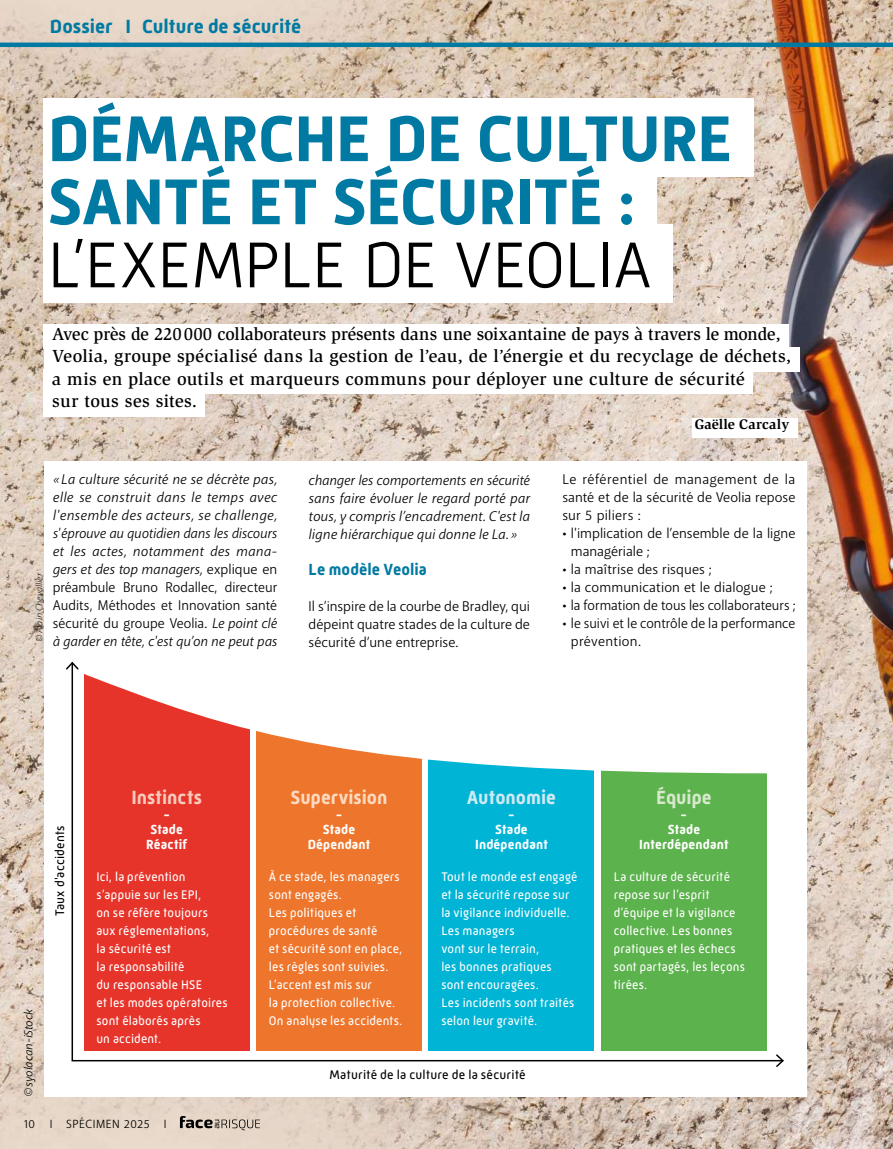
<style>
.page{position:relative;width:893px;height:1149px;background:#fff}
.page>*{position:absolute;margin:0;border:0;box-sizing:border-box;transform-origin:0 0}
.t1{font:700 66px/63px "Mic 32 New";letter-spacing:-.01em;color:#007aa3}
.t2{font:300 66px "Mic 32 New";letter-spacing:-.01em;color:#000}
.t3{font:700 19.5px "Mic 32 New";color:#007aa3}
.t4{font:700 19.5px "Mic 32 New";color:#fcdac0}
.t5{font:700 19.5px "Mic 32 New";letter-spacing:.005em;color:#facbba}
.t6{font:700 19.5px "Mic 32 New";color:#cfeaf4}
.t7{font:700 19.5px "Mic 32 New";color:#d7e9cd}
.t8{font:500 18px/22.5px "Slimbach Std";letter-spacing:.01em;color:#000}
.t9{font:700 16.5px "Mic 32 New";letter-spacing:.005em;color:#007aa3}
.t10{font:italic 14.25px/18px "Akagi Pro";letter-spacing:.005em;color:#000;text-align:justify}
.t11{font:14.25px/18px "Akagi Pro";letter-spacing:.005em;color:#000;text-align:justify}
.t12{font:700 14.25px "Slimbach Std";letter-spacing:-.005em;color:#000}
.t13{font:700 13.5px/15px "Mic 32 New";letter-spacing:.015em;color:#fff;text-align:center}
.t14{font:12.75px/18px "Mic 32 New";letter-spacing:.015em;color:#fff}
.t15{font:12.75px "Mic 32 New";letter-spacing:.02em;color:#000}
.t16{font:italic 12px "Akagi Pro";letter-spacing:.01em;color:#000}
.t17{font:12px "Akagi Pro";letter-spacing:.04em;color:#000}
.t18{font:italic 300 9.6px "Akagi Pro";letter-spacing:.01em;color:#000}
.s1{font-style:normal}
.s2{font-size:15px}
</style>
<div class="page">
<img style="left:0;top:0;width:893px;height:1148px">
<div style="left:44px;top:461px;width:762px;height:635px;background:#fff"></div>
<svg style="left:71px;top:670px;width:704px;height:391px"></svg>
<svg style="left:66px;top:661px;width:13px;height:9px"></svg>
<svg style="left:775px;top:1054px;width:9px;height:13px"></svg>
<div style="left:84px;top:665px;width:165px;height:385px;background:#e7342a"></div>
<div style="left:256px;top:665px;width:165px;height:385px;background:#ee752c"></div>
<div style="left:429px;top:665px;width:165px;height:385px;background:#00b4d5"></div>
<div style="left:601px;top:665px;width:165px;height:385px;background:#5cb24c"></div>
<svg style="left:80px;top:665px;width:690px;height:108px;fill:#fff"></svg>
<div style="left:44px;top:324px;width:745px;height:25px;background:#fff"></div>
<div style="left:44px;top:347px;width:755px;height:24px;background:#fff"></div>
<div style="left:44px;top:369px;width:709px;height:25px;background:#fff"></div>
<div style="left:44px;top:392px;width:161px;height:24px;background:#fff"></div>
<div style="left:43px;top:98px;width:710px;height:79px;background:#fff"></div>
<div style="left:43px;top:161px;width:614px;height:79px;background:#fff"></div>
<div style="left:43px;top:224px;width:630px;height:79px;background:#fff"></div>
<div style="left:693px;top:418px;width:105px;height:19px;background:#fff"></div>
<svg style="left:180px;top:1115px;width:80px;height:15px"></svg>
<hr style="left:0;top:43px;width:893px;height:4px;background:#007aa3">
<h2 class="t3" style="left:50px;top:15px;width:253px">Dossier I Culture de sécurité</h2>
<h1 class="t1" style="left:48px;top:107px;width:686px">DÉMARCHE DE CULTURE<br>SANTÉ ET SÉCURITÉ :</h1>
<h1 class="t2" style="left:48px;top:227px;width:606px">L’EXEMPLE DE VEOLIA</h1>
<p class="t8" style="left:52px;top:322px;width:741px">Avec près de 220000 collaborateurs présents dans une soixantaine de pays à travers le monde, Veolia, groupe spécialisé dans la gestion de l’eau, de l’énergie et du recyclage de déchets, a mis en place outils et marqueurs communs pour déployer une culture de sécurité<br>sur tous ses sites.</p>
<p class="t18" style="left:33px;top:641px;width:70px;rotate:-90deg">© Alain Chevallier</p>
<p class="t10" style="left:53px;top:470px;width:226px">« La culture sécurité ne se décrète pas, elle se construit dans le temps avec l'ensemble des acteurs, se challenge, s'éprouve au quotidien dans les discours et les actes, notamment des mana&shy;gers et des top managers, <span class="s1">explique en préambule Bruno Rodallec, directeur Audits, Méthodes et Innovation santé sécurité du groupe Veolia.</span> Le point clé à garder en tête, c'est qu’on ne peut pas</p>
<p class="t10" style="left:309px;top:471px;width:223px">changer les comportements en sécurité sans faire évoluer le regard porté par tous, y compris l’encadrement. C'est la ligne hiérarchique qui donne le La. »</p>
<p class="t9" style="left:309px;top:559px;width:120px">Le modèle Veolia</p>
<p class="t11" style="left:309px;top:597px;width:223px">Il s’inspire de la courbe de Bradley, qui dépeint quatre stades de la culture de sécurité d’une entreprise.</p>
<p class="t12" style="left:695px;top:416px;width:96px">Gaëlle Carcaly</p>
<p class="t11" style="left:562px;top:470px;width:235px">Le référentiel de management de la santé et de la sécurité de Veolia repose sur 5 piliers :</p>
<p class="t11" style="left:571px;top:524px;width:226px;text-indent:-9px"><span class="s2">•</span> l'implication de l’ensemble de la ligne managériale ;</p>
<p class="t11" style="left:562px;top:560px;width:151px"><span class="s2">•</span> la maîtrise des risques ;</p>
<p class="t11" style="left:562px;top:578px;width:212px"><span class="s2">•</span> la communication et le dialogue ;</p>
<p class="t11" style="left:562px;top:596px;width:235px"><span class="s2">•</span> la formation de tous les collaborateurs ;</p>
<p class="t11" style="left:571px;top:614px;width:226px;text-indent:-9px"><span class="s2">•</span> le suivi et le contrôle de la performance prévention.</p>
<h2 class="t7" style="left:656px;top:785px;width:57px">Équipe</h2>
<p class="t13" style="left:639px;top:806px;width:91px">-<br>Stade<br>Interdépendant</p>
<h2 class="t5" style="left:131px;top:785px;width:72px">Instincts</h2>
<p class="t13" style="left:146px;top:806px;width:43px">-<br>Stade<br>Réactif</p>
<h2 class="t4" style="left:291px;top:785px;width:98px">Supervision</h2>
<p class="t13" style="left:308px;top:806px;width:64px">-<br>Stade<br>Dépendant</p>
<h2 class="t6" style="left:467px;top:785px;width:91px">Autonomie</h2>
<p class="t13" style="left:475px;top:806px;width:74px">-<br>Stade<br>Indépendant</p>
<p class="t15" style="left:52px;top:916px;width:92px;rotate:-90deg">Taux d'accidents</p>
<p class="t14" style="left:96px;top:867px;width:133px">Ici, la prévention s’appuie sur les EPI,<br>on se réfère toujours aux réglementations,<br>la sécurité est<br>la responsabilité<br>du responsable HSE<br>et les modes opératoires sont élaborés après<br>un accident.</p>
<p class="t14" style="left:269px;top:867px;width:135px">À ce stade, les managers sont engagés.<br>Les politiques et procédures de santé<br>et sécurité sont en place, les règles sont suivies.<br>L’accent est mis sur<br>la protection collective.<br>On analyse les accidents.</p>
<p class="t14" style="left:441px;top:867px;width:138px">Tout le monde est engagé et la sécurité repose sur la vigilance individuelle.<br>Les managers<br>vont sur le terrain,<br>les bonnes pratiques sont encouragées.<br>Les incidents sont traités selon leur gravité.</p>
<p class="t14" style="left:614px;top:867px;width:133px">La culture de sécurité repose sur l’esprit d’équipe et la vigilance collective. Les bonnes pratiques et les échecs sont partagés, les leçons tirées.</p>
<p class="t16" style="left:21px;top:1096px;width:90px;rotate:-90deg">© syolacan-iStock</p>
<p class="t17" style="left:23px;top:1115px;width:145px">10 I SPÉCIMEN 2025 I</p>
<p class="t15" style="left:330px;top:1066px;width:198px">Maturité de la culture de la sécurité</p>
</div>
